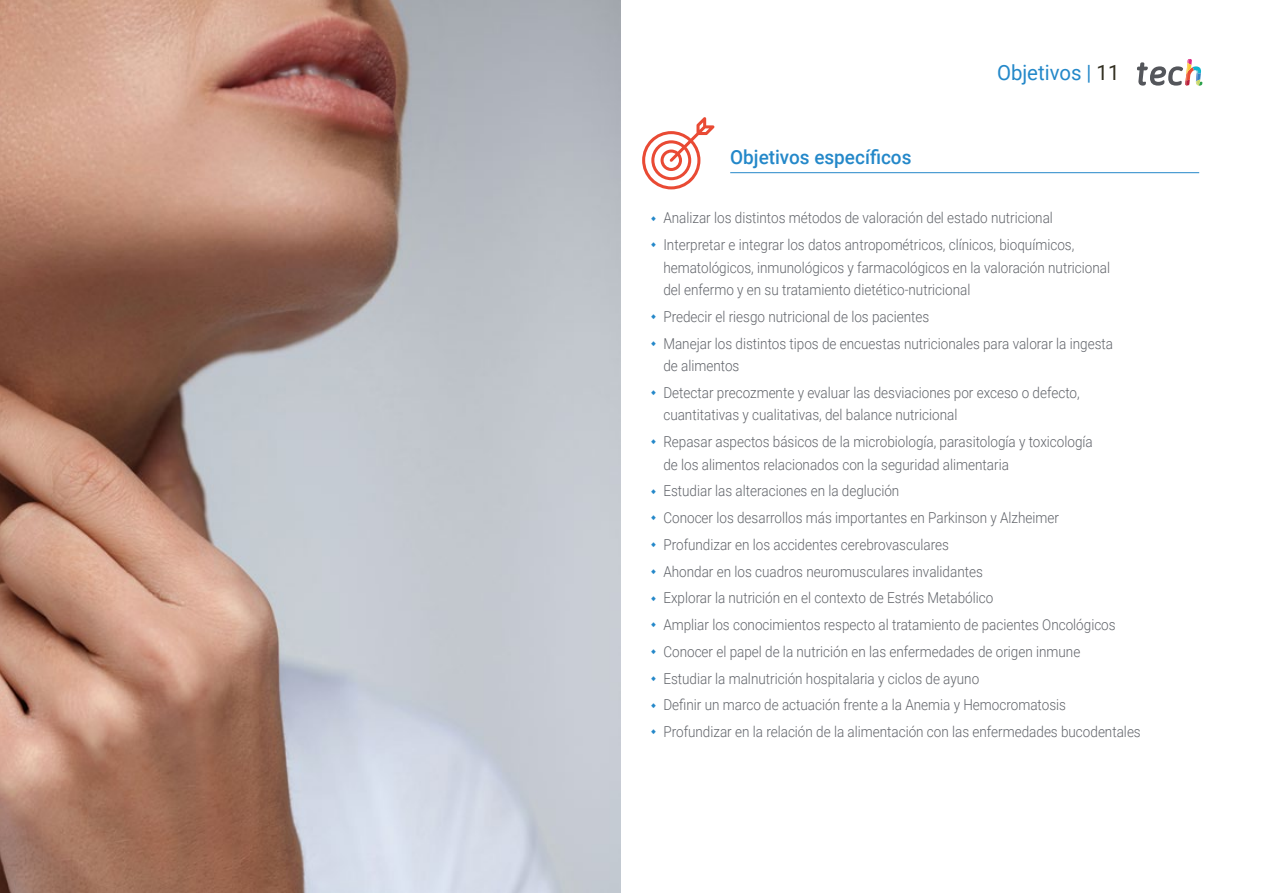
<style>
.page{position:relative;width:1263px;height:893px;background:#fff}
.page>*{position:absolute;margin:0;border:0;box-sizing:border-box;transform-origin:0 0}
.t1{font:21px "Roboto";color:#2488c9}
.t2{font:500 19.5px "Roboto";color:#2488c9}
.t3{font:300 15px/26.7px "Roboto";color:#61646a;scale:.9 1}
.s1{color:#312e20}
</style>
<div class="page">
<hr style="left:730px;top:172px;width:469px;height:1px;background:#2488c9">
<svg style="left:642px;top:117px;width:72px;height:72px"></svg>
<img style="left:0;top:0;width:621px;height:893px">
<svg style="left:1137px;top:59px;width:65px;height:27px"></svg>
<h2 class="t2" style="left:730px;top:144px;width:183px">Objetivos específicos</h2>
<h1 class="t1" style="left:997px;top:57px;width:124px">Objetivos | <span class="s1">11</span></h1>
<p class="t3" style="left:663px;top:204px;width:458px">Analizar los distintos métodos de valoración del estado nutricional<br>Interpretar e integrar los datos antropométricos, clínicos, bioquímicos,</p>
<p class="t3" style="left:663px;top:255px;width:498px;line-height:22.5px">hematológicos, inmunológicos y farmacológicos en la valoración nutricional del enfermo y en su tratamiento dietético-nutricional</p>
<p class="t3" style="left:663px;top:303px;width:501px">Predecir el riesgo nutricional de los pacientes<br>Manejar los distintos tipos de encuestas nutricionales para valorar la ingesta</p>
<p class="t3" style="left:663px;top:352px;width:464px">de alimentos<br>Detectar precozmente y evaluar las desviaciones por exceso o defecto,</p>
<p class="t3" style="left:663px;top:401px;width:479px">cuantitativas y cualitativas, del balance nutricional<br>Repasar aspectos básicos de la microbiología, parasitología y toxicología</p>
<p class="t3" style="left:663px;top:450px;width:532px">de los alimentos relacionados con la seguridad alimentaria<br>Estudiar las alteraciones en la deglución<br>Conocer los desarrollos más importantes en Parkinson y Alzheimer<br>Profundizar en los accidentes cerebrovasculares<br>Ahondar en los cuadros neuromusculares invalidantes<br>Explorar la nutrición en el contexto de Estrés Metabólico<br>Ampliar los conocimientos respecto al tratamiento de pacientes Oncológicos Conocer el papel de la nutrición en las enfermedades de origen inmune<br>Estudiar la malnutrición hospitalaria y ciclos de ayuno<br>Definir un marco de actuación frente a la Anemia y Hemocromatosis<br>Profundizar en la relación de la alimentación con las enfermedades bucodentales</p>
</div>
